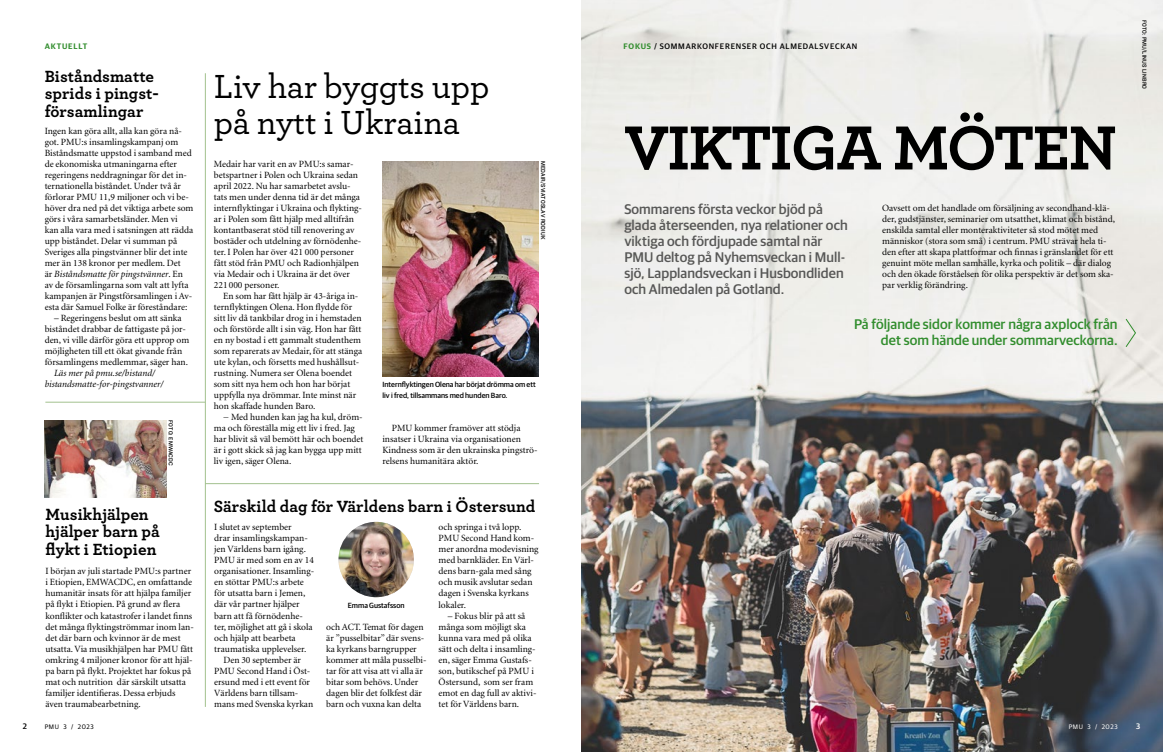
<style>
.page{position:relative;width:1163px;height:752px;background:#fff}
.page>*{position:absolute;margin:0;border:0;box-sizing:border-box;transform-origin:0 0}
.t1{font:700 65.1px "Archer";letter-spacing:-.025em;color:#000}
.t2{font:500 35px/36.4px "Archer";letter-spacing:-.005em;color:#000}
.t3{font:700 17px/17.4px "Archer";letter-spacing:.005em;color:#000}
.t4{font:500 14px/16px "Guardian Sans";letter-spacing:.005em;color:#575756}
.t5{font:500 14px/16px "Guardian Sans";letter-spacing:.005em;color:#318d2d;text-align:right}
.t6{font:9.5px/11px "Minion";color:#000}
.t7{font:italic 9.5px/11px "Minion";color:#000;text-align:center}
.t8{font:500 8px "Guardian Sans";letter-spacing:.095em;color:#000}
.t9{font:600 8px "Guardian Sans";letter-spacing:.095em;color:#318d2d}
.t10{font:500 8px "Guardian Sans";color:#fff}
.t11{font:500 7.5px/11px "Guardian Sans";color:#000}
.t12{font:6.5px "Guardian Sans";letter-spacing:.095em;color:#000}
.t13{font:6.5px "Guardian Sans";letter-spacing:.095em;color:#fff}
.t14{font:6px "Knockout 31 Junior Middlewt";letter-spacing:.02em;color:#000}
.s1{font-weight:600;color:#318d2d}
.s2{font-style:italic}
</style>
<div class="page">
<img style="left:581px;top:0;width:581px;height:751px">
<svg style="left:1124px;top:318px;width:12px;height:30px"></svg>
<img style="left:45px;top:420px;width:122px;height:77px">
<img style="left:382px;top:161px;width:157px;height:215px">
<img style="left:338px;top:521px;width:76px;height:76px;border-radius:38px">
<hr style="left:205px;top:73px;width:1px;height:633px;background:#a2c18e">
<hr style="left:45px;top:402px;width:160px;height:1px;background:#a2c18e">
<hr style="left:205px;top:483px;width:334px;height:1px;background:#a2c18e">
<p class="t9" style="left:45px;top:41px;width:44px">AKTUELLT</p>
<p class="t8" style="left:623px;top:41px;width:235px"><span class="s1">FOKUS</span> / SOMMARKONFERENSER OCH ALMEDALSVECKAN</p>
<h3 class="t3" style="left:45px;top:66px;width:116px">Biståndsmatte sprids i pingst&shy;församlingar</h3>
<p class="t6" style="left:45px;top:126px;width:150px">Ingen kan göra allt, alla kan göra nå&shy;got. PMU:s insamlingskampanj om Biståndsmatte uppstod i samband med de ekonomiska utmaningarna efter regeringens neddragningar för det in&shy;ternationella biståndet. Under två år förlorar PMU 11,9 miljoner och vi be&shy;höver dra ned på det viktiga arbete som görs i våra samarbetsländer. Men vi kan alla vara med i satsningen att rädda upp biståndet. Delar vi summan på Sveriges alla pingstvänner blir det inte mer än 138 kronor per medlem. Det<br>är <span class="s2">Biståndsmatte för pingstvänner</span>. En av de församlingarna som valt att lyfta kampanjen är Pingstförsamlingen i Av&shy;esta där Samuel Folke är föreståndare:</p>
<p class="t6" style="left:45px;top:313px;width:146px;text-indent:9px">– Regeringens beslut om att sänka biståndet drabbar de fattigaste på jor&shy;den, vi ville därför göra ett upprop om möjligheten till ett ökat givande från församlingens medlemmar, säger han.</p>
<p class="t7" style="left:45px;top:368px;width:120px">Läs mer på pmu.se/bistand/ bistandsmatte-for-pingstvanner/</p>
<p class="t14" style="left:175px;top:420px;width:47px;rotate:90deg">FOTO: EMWACDC</p>
<h3 class="t3" style="left:45px;top:504px;width:116px">Musikhjälpen hjälper barn på flykt i Etiopien</h3>
<p class="t6" style="left:45px;top:566px;width:150px">I början av juli startade PMU:s partner i Etiopien, EMWACDC, en omfattande humanitär insats för att hjälpa familjer på flykt i Etiopien. På grund av flera konflikter och katastrofer i landet finns det många flyktingströmmar inom lan&shy;det där barn och kvinnor är de mest utsatta. Via musikhjälpen har PMU fått omkring 4 miljoner kronor för att hjäl&shy;pa barn på flykt. Projektet har fokus på mat och nutrition där särskilt utsatta familjer identifieras. Dessa erbjuds även traumabearbetning.</p>
<h2 class="t2" style="left:214px;top:66px;width:277px">Liv har byggts upp på nytt i Ukraina</h2>
<p class="t6" style="left:214px;top:159px;width:150px">Medair har varit en av PMU:s samar&shy;betspartner i Polen och Ukraina sedan april 2022. Nu har samarbetet avslu&shy;tats men under denna tid är det många internflyktingar i Ukraina och flykting&shy;ar i Polen som fått hjälp med alltifrån kontantbaserat stöd till renovering av bostäder och utdelning av förnödenhe&shy;ter. I Polen har över 421 000 personer fått stöd från PMU och Radionhjälpen via Medair och i Ukraina är det över 221 000 personer.</p>
<p class="t6" style="left:214px;top:291px;width:150px;text-indent:9px">En som har fått hjälp är 43-åriga in&shy;ternflyktingen Olena. Hon flydde för sitt liv då tankbilar drog in i hemstaden och förstörde allt i sin väg. Hon har fått en ny bostad i ett gammalt studenthem som reparerats av Medair, för att stänga ute kylan, och försetts med hushållsut&shy;rustning. Numera ser Olena boendet som sitt nya hem och hon har börjat uppfylla nya drömmar. Inte minst när hon skaffade hunden Baro.</p>
<p class="t6" style="left:214px;top:412px;width:151px;text-indent:9px">− Med hunden kan jag ha kul, dröm&shy;ma och föreställa mig ett liv i fred. Jag har blivit så väl bemött här och boendet är i gott skick så jag kan bygga upp mitt liv igen, säger Olena.</p>
<p class="t14" style="left:547px;top:161px;width:80px;rotate:90deg">MEDAIR/SVIATOSLAV RODIUK</p>
<p class="t11" style="left:382px;top:378px;width:155px">Internflyktingen Olena har börjat drömma om ett liv i fred, tillsammans med hunden Baro.</p>
<p class="t6" style="left:382px;top:423px;width:157px;text-indent:9px">PMU kommer framöver att stödja insatser i Ukraina via organisationen Kindness som är den ukrainska pingströ&shy;relsens humanitära aktör.</p>
<h3 class="t3" style="left:214px;top:496px;width:323px">Särskild dag för Världens barn i Östersund</h3>
<p class="t6" style="left:214px;top:522px;width:79px">I slutet av september</p>
<p class="t6" style="left:214px;top:533px;width:95px">drar insamlingskampan-</p>
<p class="t6" style="left:214px;top:544px;width:93px">jen Världens barn igång.</p>
<p class="t6" style="left:214px;top:555px;width:101px">PMU är med som en av 14</p>
<p class="t6" style="left:214px;top:566px;width:101px">organisationer. Insamling-</p>
<p class="t6" style="left:214px;top:577px;width:91px">en stöttar PMU:s arbete</p>
<p class="t6" style="left:214px;top:588px;width:93px">för utsatta barn i Jemen,</p>
<p class="t6" style="left:214px;top:599px;width:87px">där vår partner hjälper</p>
<p class="t6" style="left:214px;top:610px;width:90px">barn att få förnödenhe-</p>
<p class="t6" style="left:214px;top:621px;width:100px">ter, möjlighet att gå i skola</p>
<p class="t6" style="left:214px;top:632px;width:83px">och hjälp att bearbeta</p>
<p class="t6" style="left:214px;top:643px;width:94px">traumatiska upplevelser.</p>
<p class="t6" style="left:223px;top:654px;width:79px">Den 30 september är</p>
<p class="t6" style="left:214px;top:665px;width:98px">PMU Second Hand i Öst-</p>
<p class="t6" style="left:214px;top:676px;width:97px">ersund med i ett event för</p>
<p class="t6" style="left:214px;top:687px;width:86px">Världens barn tillsam-</p>
<p class="t6" style="left:214px;top:698px;width:101px">mans med Svenska kyrkan</p>
<p class="t11" style="left:348px;top:598px;width:58px">Emma Gustafsson</p>
<p class="t6" style="left:326px;top:621px;width:102px">och ACT. Temat för dagen är ”pusselbitar” där svens&shy;ka kyrkans barngrupper kommer att måla pusselbi&shy;tar för att visa att vi alla är bitar som behövs. Under dagen blir det folkfest där barn och vuxna kan delta</p>
<p class="t6" style="left:438px;top:522px;width:101px">och springa i två lopp.<br>PMU Second Hand kom&shy;mer anordna modevisning med barnkläder. En Värl&shy;dens barn-gala med sång och musik avslutar sedan dagen i Svenska kyrkans lokaler.</p>
<p class="t6" style="left:438px;top:610px;width:99px;text-indent:9px">– Fokus blir på att så många som möjligt ska kunna vara med på olika sätt och delta i insamling&shy;en, säger Emma Gustafs&shy;son, butikschef på PMU i<br>Östersund, som ser fram emot en dag full av aktivi&shy;tet för Världens barn.</p>
<h1 class="t1" style="left:624px;top:96px;width:494px">VIKTIGA MÖTEN</h1>
<h3 class="t4" style="left:624px;top:200px;width:225px">Sommarens första veckor bjöd på glada återseenden, nya relationer och viktiga och fördjupade samtal när PMU deltog på Nyhemsveckan i Mull&shy;sjö, Lapplandsveckan i Husbondliden och Almedalen på Gotland.</h3>
<p class="t6" style="left:882px;top:203px;width:234px">Oavsett om det handlade om försäljning av secondhand-klä&shy;der, gudstjänster, seminarier om utsatthet, klimat och bistånd, enskilda samtal eller monteraktiviteter så stod mötet med människor (stora som små) i centrum. PMU strävar hela ti&shy;den efter att skapa plattformar och finnas i gränslandet för ett genuint möte mellan samhälle, kyrka och politik – där dialog och den ökade förståelsen för olika perspektiv är det som ska&shy;par verklig förändring.</p>
<h3 class="t5" style="left:853px;top:315px;width:265px">På följande sidor kommer några axplock från det som hände under sommarveckorna.</h3>
<p class="t14" style="left:1148px;top:20px;width:71px;rotate:90deg">FOTO: PMU/LINUS LINBRO</p>
<p class="t8" style="left:23px;top:719px;width:6px">2</p>
<p class="t12" style="left:45px;top:721px;width:50px">PMU 3 / 2023</p>
<p class="t13" style="left:1068px;top:721px;width:50px">PMU 3 / 2023</p>
<p class="t10" style="left:1135px;top:719px;width:6px">3</p>
</div>
